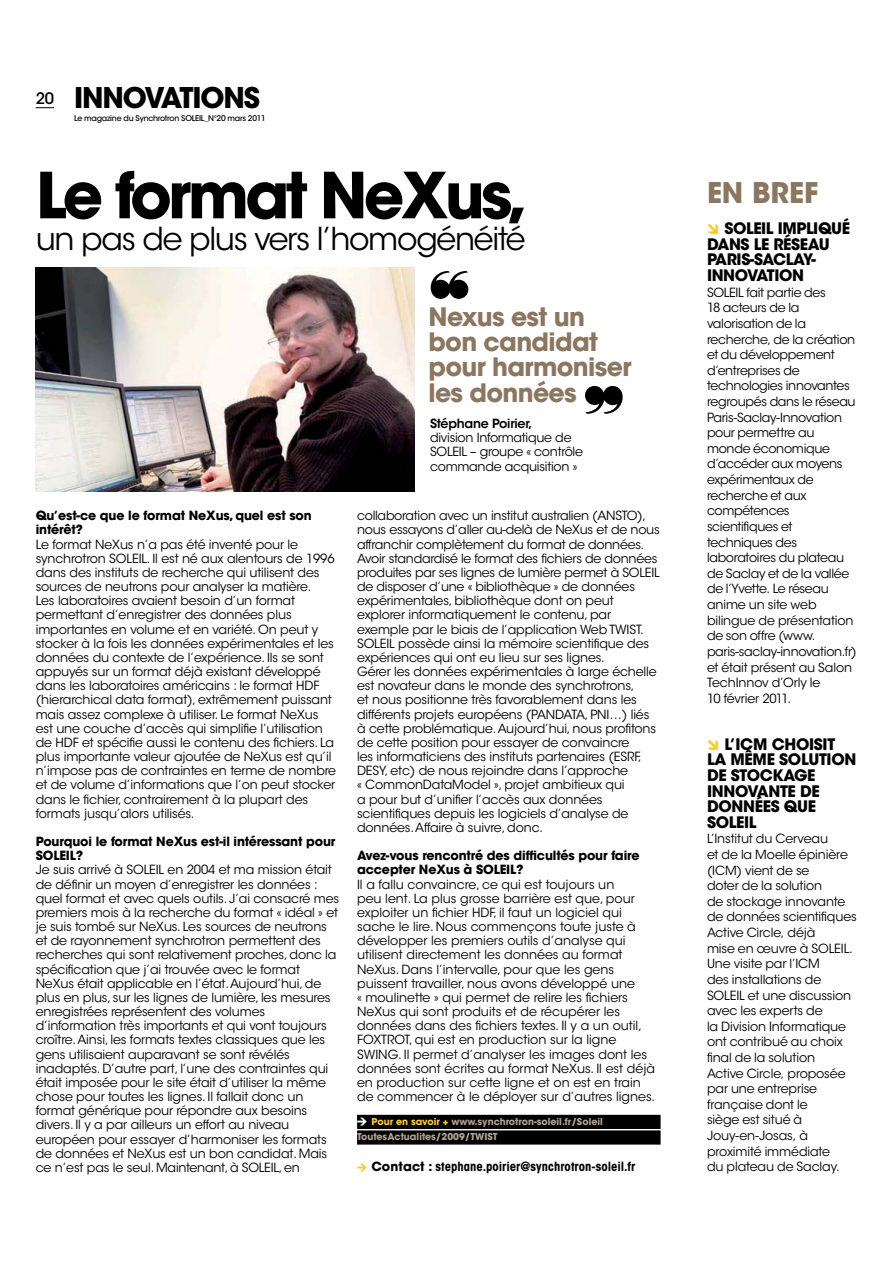
<style>
.page{position:relative;width:893px;height:1263px;background:#fff}
.page>*{position:absolute;margin:0;border:0;box-sizing:border-box;transform-origin:0 0}
.t1{font:700 63px "ITC Avant Garde Std";letter-spacing:-.06em;color:#000}
.t2{font:31.5px "ITC Avant Garde Std";letter-spacing:-.04em;color:#000}
.t3{font:700 28.35px "ITC Avant Garde Std";letter-spacing:-.04em;color:#000}
.t4{font:700 28.35px "ITC Avant Garde Std";color:#8b7760}
.t5{font:700 25.2px/25.2px "ITC Avant Garde Std";letter-spacing:-.025em;color:#8b7760}
.t6{font:700 15.75px/15.6px "ITC Avant Garde Std";letter-spacing:-.02em;color:#000}
.t7{font:12.6px/14.1px "ITC Avant Garde Std";letter-spacing:-.01em;color:#000}
.t8{font:700 12.6px/14.1px "ITC Avant Garde Std";letter-spacing:-.01em;color:#000}
.t9{font:700 condensed 12.6px "ITC Avant Garde Std";letter-spacing:.005em;color:#000}
.t10{font:600 12.6px "ITC Avant Garde Std";letter-spacing:-.02em;color:#000}
.t11{font:700 9.45px/15.6px "ITC Avant Garde Std";color:#b3a393}
.t12{font:500 7.8px "ITC Avant Garde Std";letter-spacing:-.03em;color:#000}
.s1{font-weight:500;font-size:15.75px}
.s2{font-family:"Mini Pics International";font-weight:400;color:#fff}
.s3{color:#ffcb2c}
.s4{font-family:"Mini Pics International";font-weight:400;font-stretch:normal;font-size:9.45px;color:#ffcb2c}
.s5{font-stretch:normal}
.s6{font-family:"Mini Pics International";font-weight:400;font-size:13.35px;color:#ffcb2c}
</style>
<div class="page">
<svg style="left:36px;top:107px;width:18px;height:1px"></svg>
<div style="left:357px;top:1115px;width:303px;height:14px;background:#000"></div>
<div style="left:357px;top:1130px;width:303px;height:15px;background:#000"></div>
<img style="left:36px;top:267px;width:379px;height:225px">
<h3 class="t3" style="left:36px;top:82px;width:226px"><span class="s1">20</span> INNOVATIONS</h3>
<p class="t12" style="left:74px;top:115px;width:193px">Le magazine du Synchrotron SOLEIL_N°20 mars 2011</p>
<h1 class="t1" style="left:36px;top:160px;width:494px">Le format NeXus,</h1>
<h2 class="t2" style="left:36px;top:227px;width:491px">un pas de plus vers l’homogénéité</h2>
<p class="t8" style="left:36px;top:509px;width:278px">Qu’est-ce que le format NeXus, quel est son intérêt?</p>
<p class="t7" style="left:36px;top:538px;width:302px">Le format NeXus n’a pas été inventé pour le synchrotron SOLEIL. Il est né aux alentours de 1996 dans des instituts de recherche qui utilisent des sources de neutrons pour analyser la matière.<br>Les laboratoires avaient besoin d’un format permettant d’enregistrer des données plus importantes en volume et en variété. On peut y stocker à la fois les données expérimentales et les données du contexte de l’expérience. Ils se sont appuyés sur un format déjà existant développé dans les laboratoires américains : le format HDF (hierarchical data format), extrêmement puissant mais assez complexe à utiliser. Le format NeXus est une couche d’accès qui simplifie l’utilisation de HDF et spécifie aussi le contenu des fichiers. La plus importante valeur ajoutée de NeXus est qu’il n’impose pas de contraintes en terme de nombre et de volume d’informations que l’on peut stocker dans le fichier, contrairement à la plupart des formats jusqu’alors utilisés.</p>
<p class="t8" style="left:36px;top:835px;width:301px">Pourquoi le format NeXus est-il intéressant pour<br>SOLEIL?</p>
<p class="t7" style="left:36px;top:864px;width:305px">Je suis arrivé à SOLEIL en 2004 et ma mission était de définir un moyen d’enregistrer les données : quel format et avec quels outils. J’ai consacré mes premiers mois à la recherche du format « idéal » et je suis tombé sur NeXus. Les sources de neutrons et de rayonnement synchrotron permettent des recherches qui sont relativement proches, donc la spécification que j’ai trouvée avec le format NeXus était applicable en l’état. Aujourd’hui, de plus en plus, sur les lignes de lumière, les mesures enregistrées représentent des volumes d’information très importants et qui vont toujours croître. Ainsi, les formats textes classiques que les gens utilisaient auparavant se sont révélés inadaptés. D’autre part, l’une des contraintes qui était imposée pour le site était d’utiliser la même chose pour toutes les lignes. Il fallait donc un format générique pour répondre aux besoins divers. Il y a par ailleurs un effort au niveau européen pour essayer d’harmoniser les formats de données et NeXus est un bon candidat. Mais ce n’est pas le seul. Maintenant, à SOLEIL, en</p>
<h3 class="t5" style="left:428px;top:305px;width:205px">Nexus est un bon candidat pour harmoniser les données</h3>
<p class="t10" style="left:430px;top:416px;width:104px">Stéphane Poirier,</p>
<p class="t7" style="left:430px;top:432px;width:154px">division Informatique de<br>SOLEIL – groupe « contrôle commande acquisition »</p>
<p class="t7" style="left:357px;top:510px;width:304px">collaboration avec un institut australien (ANSTO), nous essayons d’aller au-delà de NeXus et de nous affranchir complètement du format de données.<br>Avoir standardisé le format des fichiers de données produites par ses lignes de lumière permet à SOLEIL de disposer d’une « bibliothèque » de données expérimentales, bibliothèque dont on peut explorer informatiquement le contenu, par exemple par le biais de l’application Web TWIST.<br>SOLEIL possède ainsi la mémoire scientifique des expériences qui ont eu lieu sur ses lignes.<br>Gérer les données expérimentales à large échelle est novateur dans le monde des synchrotrons,<br>et nous positionne très favorablement dans les différents projets européens (PANDATA, PNI…) liés à cette problématique. Aujourd’hui, nous profitons de cette position pour essayer de convaincre<br>les informaticiens des instituts partenaires (ESRF, DESY, etc) de nous rejoindre dans l’approche<br>« CommonDataModel », projet ambitieux qui<br>a pour but d’unifier l’accès aux données scientifiques depuis les logiciels d’analyse de données. Affaire à suivre, donc.</p>
<p class="t8" style="left:357px;top:849px;width:284px">Avez-vous rencontré des difficultés pour faire accepter NeXus à SOLEIL?</p>
<p class="t7" style="left:357px;top:878px;width:300px">Il a fallu convaincre, ce qui est toujours un<br>peu lent. La plus grosse barrière est que, pour exploiter un fichier HDF, il faut un logiciel qui sache le lire. Nous commençons toute juste à développer les premiers outils d’analyse qui utilisent directement les données au format NeXus. Dans l’intervalle, pour que les gens puissent travailler, nous avons développé une<br>« moulinette » qui permet de relire les fichiers NeXus qui sont produits et de récupérer les données dans des fichiers textes. Il y a un outil, FOXTROT, qui est en production sur la ligne SWING. Il permet d’analyser les images dont les données sont écrites au format NeXus. Il est déjà en production sur cette ligne et on est en train de commencer à le déployer sur d’autres lignes.</p>
<p class="t11" style="left:357px;top:1113px;width:247px"><span class="s2">E</span> <span class="s3">Pour en savoir +</span> www.synchrotron-soleil.fr/Soleil<br>ToutesActualites/2009/TWIST</p>
<p class="t9" style="left:357px;top:1160px;width:280px"><span class="s4">E</span> <span class="s5">Contact :</span> stephane.poirier@synchrotron-soleil.fr</p>
<h3 class="t4" style="left:707px;top:177px;width:113px">EN BREF</h3>
<p class="t6" style="left:707px;top:221px;width:145px"><span class="s6">C</span> SOLEIL IMPLIQUÉ<br>DANS LE RÉSEAU<br>PARIS-SACLAY-<br>INNOVATION</p>
<p class="t7" style="left:707px;top:286px;width:151px;line-height:15.6px">SOLEIL fait partie des<br>18 acteurs de la valorisation de la recherche, de la création et du développement d’entreprises de technologies innovantes regroupés dans le réseau<br>Paris-Saclay-Innovation pour permettre au monde économique d’accéder aux moyens expérimentaux de recherche et aux compétences scientifiques et techniques des laboratoires du plateau de Saclay et de la vallée de l’Yvette. Le réseau anime un site web bilingue de présentation de son offre (www. paris-saclay-innovation.fr) et était présent au Salon<br>TechInnov d’Orly le<br>10 février 2011.</p>
<p class="t6" style="left:707px;top:736px;width:151px"><span class="s6">C</span> L’ICM CHOISIT<br>LA MÊME SOLUTION<br>DE STOCKAGE<br>INNOVANTE DE<br>DONNÉES QUE<br>SOLEIL</p>
<p class="t7" style="left:707px;top:832px;width:151px;line-height:15.6px">L’Institut du Cerveau<br>et de la Moelle épinière (ICM) vient de se<br>doter de la solution<br>de stockage innovante de données scientifiques<br>Active Circle, déjà<br>mise en œuvre à SOLEIL.<br>Une visite par l’ICM<br>des installations de<br>SOLEIL et une discussion avec les experts de<br>la Division Informatique ont contribué au choix final de la solution<br>Active Circle, proposée par une entreprise française dont le<br>siège est situé à<br>Jouy-en-Josas, à proximité immédiate<br>du plateau de Saclay.</p>
</div>
